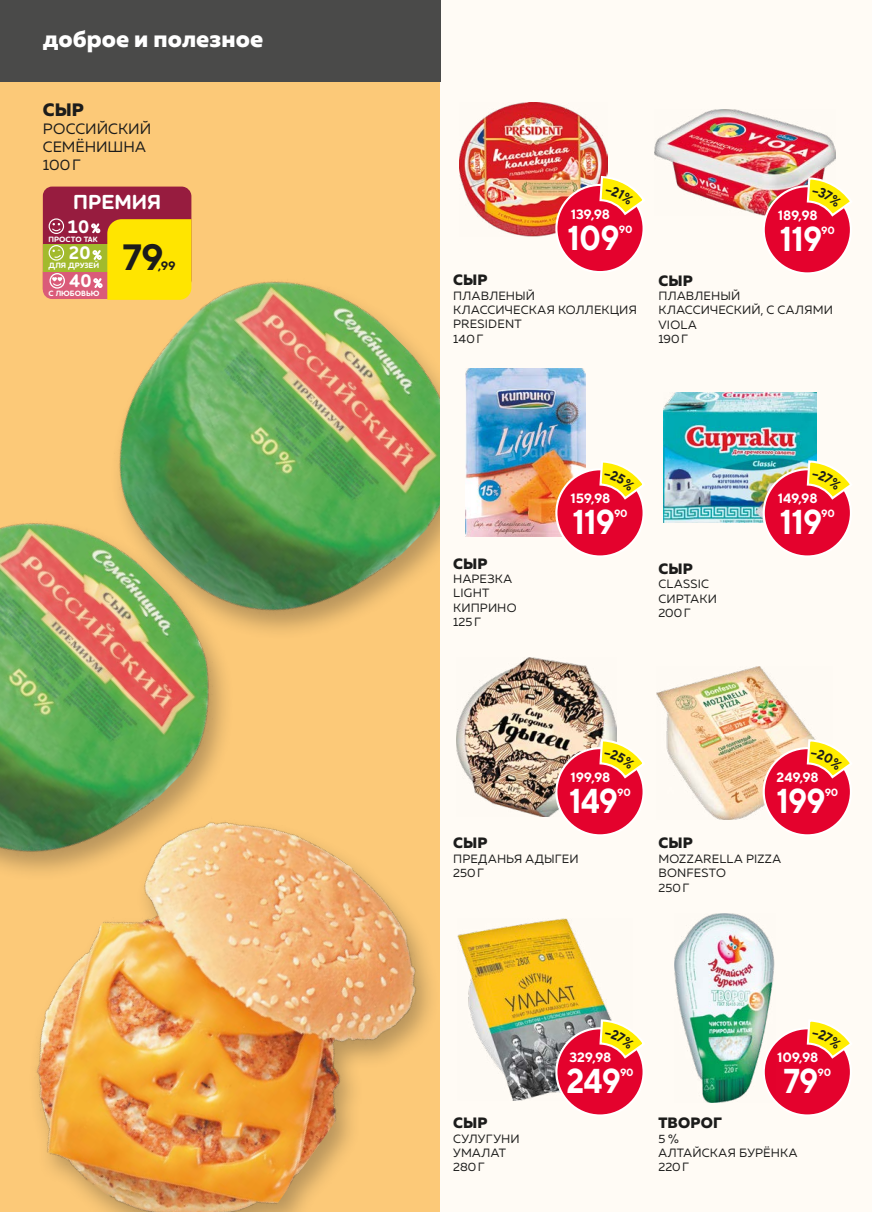
<style>
.page{position:relative;width:872px;height:1212px;background:#fff}
.page>*{position:absolute;margin:0;border:0;box-sizing:border-box;transform-origin:0 0}
.t1{font:700 36.6px "TT Norms";color:#1c1c1b}
.t2{font:700 34.5px "TT Norms";letter-spacing:-.025em;color:#fff;scale:.9 1}
.t3{font:800 24px "Muller";color:#fff}
.t4{font:700 20.7px "Houschka Rounded";color:#fff}
.t5{font:700 18.6px/27.5px "Houschka Rounded";color:#fff}
.t6{font:800 18px "Muller";color:#1c1c1b}
.t7{font:800 15px "Muller";letter-spacing:.01em;color:#1c1c1b}
.t8{font:15px/18px "Muller";color:#1c1c1b}
.t9{font:700 13.5px "TT Norms";letter-spacing:-.015em;color:#fff}
.t10{font:700 12.45px/26.7px "Houschka Rounded";color:#fff}
.t11{font:700 12.15px "TT Norms";color:#1c1c1b}
.t12{font:12px/14.4px "Muller";letter-spacing:.02em;color:#1c1c1b}
.t13{font:700 10.5px "TT Norms";letter-spacing:-.025em;color:#fff}
.t14{font:700 7.8px "Houschka Rounded";color:#fff}
</style>
<div class="page">
<div style="left:0;top:81px;width:440px;height:1131px;background:#fcc978"></div>
<img style="left:0;top:523px;width:225px;height:245px">
<img style="left:58px;top:226px;width:382px;height:448px">
<img style="left:0;top:768px;width:431px;height:444px">
<div style="left:440px;top:0;width:432px;height:1212px;background:#fffbf5"></div>
<div style="left:0;top:0;width:440px;height:81px;background:#4a4a49"></div>
<svg style="left:43px;top:187px;width:148px;height:113px;background:#ca882f"></svg>
<div style="left:763px;top:1028px;width:88px;height:87px;background:#e4022d;border-radius:50%"></div>
<img style="left:459px;top:102px;width:148px;height:135px">
<div style="left:556px;top:185px;width:87px;height:87px;background:#e4022d;border-radius:50%"></div>
<img style="left:466px;top:369px;width:119px;height:167px">
<div style="left:556px;top:469px;width:87px;height:87px;background:#e4022d;border-radius:50%"></div>
<img style="left:654px;top:109px;width:182px;height:107px">
<div style="left:763px;top:186px;width:88px;height:87px;background:#e4022d;border-radius:50%"></div>
<div style="left:762px;top:185px;width:90px;height:89px;border:2px solid #fff;border-radius:50%"></div>
<img style="left:456px;top:658px;width:160px;height:159px">
<div style="left:556px;top:748px;width:87px;height:87px;background:#e4022d;border-radius:50%"></div>
<img style="left:656px;top:666px;width:158px;height:153px">
<div style="left:763px;top:748px;width:88px;height:87px;background:#e4022d;border-radius:50%"></div>
<div style="left:762px;top:747px;width:90px;height:89px;border:2px solid #fff;border-radius:50%"></div>
<img style="left:674px;top:914px;width:101px;height:188px">
<img style="left:663px;top:392px;width:153px;height:131px">
<div style="left:763px;top:469px;width:88px;height:87px;background:#e4022d;border-radius:50%"></div>
<div style="left:762px;top:468px;width:90px;height:89px;border:2px solid #fff;border-radius:50%"></div>
<img style="left:458px;top:918px;width:153px;height:182px">
<div style="left:556px;top:1028px;width:87px;height:87px;background:#e4022d;border-radius:50%"></div>
<svg style="left:805px;top:1021px;width:46px;height:91px"></svg>
<svg style="left:598px;top:175px;width:45px;height:93px"></svg>
<svg style="left:598px;top:462px;width:45px;height:91px"></svg>
<svg style="left:805px;top:176px;width:47px;height:94px"></svg>
<svg style="left:598px;top:738px;width:45px;height:94px"></svg>
<svg style="left:805px;top:738px;width:47px;height:94px"></svg>
<svg style="left:805px;top:459px;width:47px;height:94px"></svg>
<svg style="left:598px;top:1018px;width:45px;height:94px"></svg>
<h3 class="t3" style="left:43px;top:24px;width:222px">доброе и полезное</h3>
<h3 class="t6" style="left:43px;top:98px;width:43px">СЫР</h3>
<p class="t8" style="left:43px;top:119px;width:110px">РОССИЙСКИЙ<br>СЕМЁНИШНА<br>100Г</p>
<h3 class="t4" style="left:73px;top:189px;width:89px">ПРЕМИЯ</h3>
<h1 class="t1" style="left:122px;top:235px;width:43px">79</h1>
<h3 class="t5" style="left:67px;top:213px;width:26px">10<br>20<br>40</h3>
<p class="t14" style="left:49px;top:288px;width:52px">С ЛЮБОВЬЮ</p>
<p class="t10" style="left:91px;top:215px;width:12px">% %</p>
<p class="t10" style="left:94px;top:270px;width:10px">%</p>
<p class="t14" style="left:49px;top:234px;width:50px">ПРОСТО ТАК</p>
<p class="t14" style="left:49px;top:260px;width:52px">ДЛЯ ДРУЗЕЙ</p>
<p class="t11" style="left:158px;top:258px;width:19px">,99</p>
<p class="t9" style="left:571px;top:206px;width:41px">139,98</p>
<p class="t9" style="left:778px;top:207px;width:41px">189,98</p>
<h2 class="t2" style="left:567px;top:216px;width:59px">109</h2>
<p class="t13" style="left:619px;top:223px;width:15px">90</p>
<h2 class="t2" style="left:779px;top:217px;width:49px">119</h2>
<p class="t13" style="left:821px;top:224px;width:15px">90</p>
<p class="t7" style="left:453px;top:270px;width:36px">СЫР</p>
<p class="t12" style="left:453px;top:288px;width:185px">ПЛАВЛЕНЫЙ<br>КЛАССИЧЕСКАЯ КОЛЛЕКЦИЯ<br>PRESIDENT<br>140Г</p>
<p class="t7" style="left:658px;top:271px;width:36px">СЫР</p>
<p class="t12" style="left:658px;top:288px;width:176px">ПЛАВЛЕНЫЙ<br>КЛАССИЧЕСКИЙ, С САЛЯМИ<br>VIOLA<br>190Г</p>
<p class="t7" style="left:453px;top:554px;width:36px">СЫР</p>
<p class="t12" style="left:453px;top:571px;width:65px">НАРЕЗКА<br>LIGHT<br>КИПРИНО<br>125Г</p>
<p class="t9" style="left:570px;top:490px;width:41px">159,98</p>
<h2 class="t2" style="left:572px;top:500px;width:49px">119</h2>
<p class="t13" style="left:614px;top:507px;width:15px">90</p>
<p class="t7" style="left:658px;top:559px;width:36px">СЫР</p>
<p class="t12" style="left:658px;top:577px;width:60px">CLASSIC<br>СИРТАКИ<br>200Г</p>
<p class="t9" style="left:778px;top:490px;width:41px">149,98</p>
<h2 class="t2" style="left:779px;top:500px;width:49px">119</h2>
<p class="t13" style="left:821px;top:507px;width:15px">90</p>
<p class="t9" style="left:570px;top:769px;width:41px">199,98</p>
<p class="t9" style="left:776px;top:769px;width:44px">249,98</p>
<h2 class="t2" style="left:569px;top:779px;width:56px">149</h2>
<p class="t13" style="left:617px;top:786px;width:15px">90</p>
<h2 class="t2" style="left:776px;top:779px;width:56px">199</h2>
<p class="t13" style="left:824px;top:786px;width:15px">90</p>
<p class="t7" style="left:453px;top:834px;width:36px">СЫР</p>
<p class="t12" style="left:453px;top:851px;width:127px">ПРЕДАНЬЯ АДЫГЕИ<br>250Г</p>
<p class="t7" style="left:658px;top:834px;width:36px">СЫР</p>
<p class="t12" style="left:658px;top:851px;width:124px">MOZZARELLA PIZZA<br>BONFESTO<br>250Г</p>
<p class="t7" style="left:453px;top:1113px;width:36px">СЫР</p>
<p class="t12" style="left:453px;top:1131px;width:68px">СУЛУГУНИ<br>УМАЛАТ<br>280Г</p>
<p class="t9" style="left:569px;top:1049px;width:43px">329,98</p>
<h2 class="t2" style="left:566px;top:1059px;width:62px">249</h2>
<p class="t13" style="left:620px;top:1066px;width:15px">90</p>
<p class="t9" style="left:777px;top:1049px;width:43px">109,98</p>
<h2 class="t2" style="left:783px;top:1059px;width:40px">79</h2>
<p class="t13" style="left:817px;top:1066px;width:15px">90</p>
<p class="t7" style="left:658px;top:1113px;width:65px">ТВОРОГ</p>
<p class="t12" style="left:658px;top:1131px;width:141px">5%<br>АЛТАЙСКАЯ БУРЁНКА<br>220Г</p>
</div>
